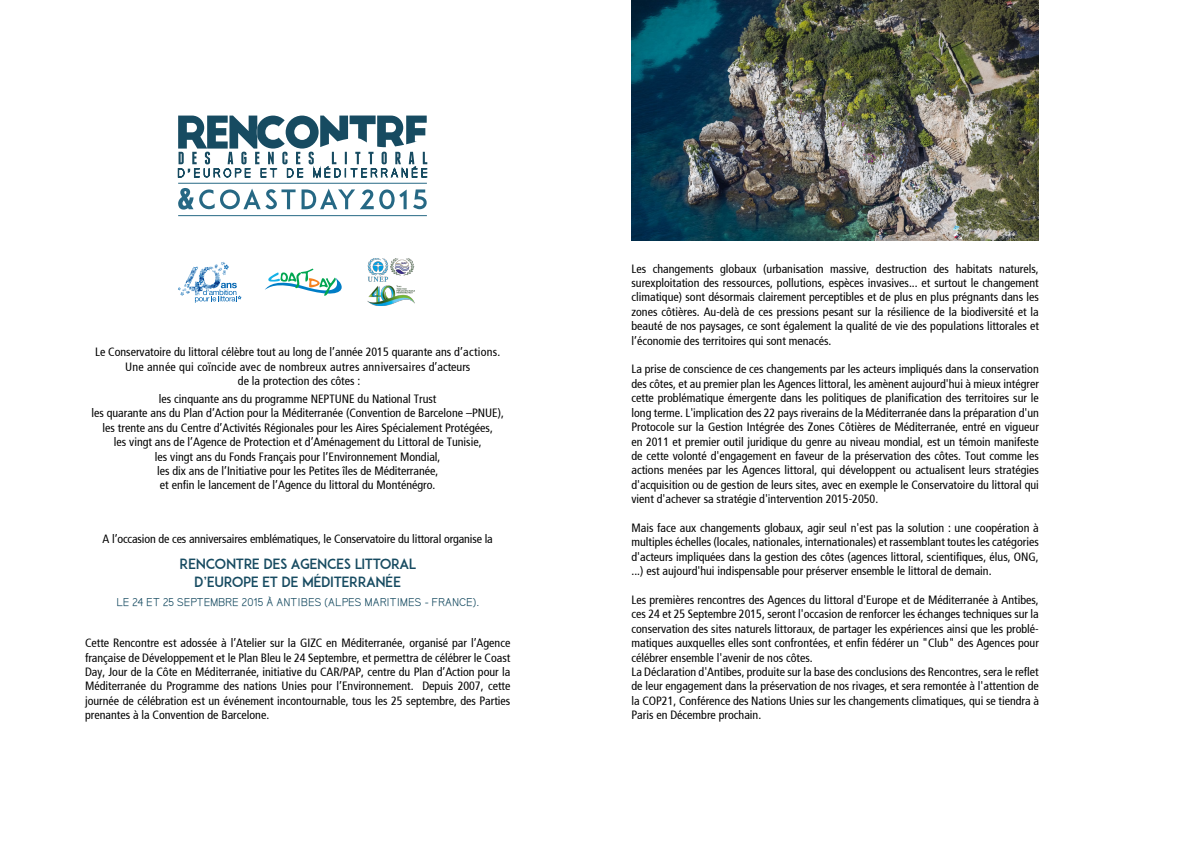
<style>
.page{position:relative;width:1191px;height:842px;background:#fff}
.page>*{position:absolute;margin:0;border:0;box-sizing:border-box;transform-origin:0 0}
.t1{font:14px/18px "ADAM.CGPRO";letter-spacing:-.03em;color:#174b61;text-align:center}
.t2{font:12px/14.4px "Frutiger Cn";color:#000;text-align:justify}
.t3{font:10px "Kirvy";color:#174b61}
</style>
<div class="page">
<img style="left:631px;top:0;width:407px;height:241px">
<svg style="left:178px;top:262px;width:64px;height:41px"></svg>
<svg style="left:265px;top:269px;width:77px;height:27px"></svg>
<img style="left:367px;top:258px;width:48px;height:48px">
<svg style="left:178px;top:188px;width:249px;height:22px"></svg>
<hr style="left:178px;top:215px;width:249px;height:1px;background:#266884">
<hr style="left:178px;top:183px;width:249px;height:1px;background:#266884">
<svg style="left:177px;top:116px;width:251px;height:63px"></svg>
<p class="t2" style="left:95px;top:345px;width:406px;text-align:center">Le Conservatoire du littoral célèbre tout au long de l’année 2015 quarante ans d’actions.<br>Une année qui coïncide avec de nombreux autres anniversaires d’acteurs<br>de la protection des côtes :</p>
<p class="t2" style="left:91px;top:392px;width:414px;text-align:center">les cinquante ans du programme NEPTUNE du National Trust<br>les quarante ans du Plan d’Action pour la Méditerranée (Convention de Barcelone –PNUE), les trente ans du Centre d’Activités Régionales pour les Aires Spécialement Protégées,<br>les vingt ans de l’Agence de Protection et d’Aménagement du Littoral de Tunisie,<br>les vingt ans du Fonds Français pour l’Environnement Mondial,<br>les dix ans de l’Initiative pour les Petites îles de Méditerranée,<br>et enfin le lancement de l’Agence du littoral du Monténégro.</p>
<p class="t2" style="left:103px;top:532px;width:392px">A l’occasion de ces anniversaires emblématiques, le Conservatoire du littoral organise la</p>
<p class="t1" style="left:180px;top:555px;width:238px">RENCONTRE DES AGENCES LITTORAL<br>D’EUROPE ET DE MÉDITERRANÉE</p>
<p class="t3" style="left:117px;top:596px;width:363px">LE 24 ET 25 SEPTEMBRE 2015 À ANTIBES (ALPES MARITIMES - FRANCE).</p>
<p class="t2" style="left:85px;top:636px;width:427px">Cette Rencontre est adossée à l’Atelier sur la GIZC en Méditerranée, organisé par l’Agence française de Développement et le Plan Bleu le 24 Septembre, et permettra de célébrer le Coast Day, Jour de la Côte en Méditerranée, initiative du CAR/PAP, centre du Plan d’Action pour la Méditerranée du Programme des nations Unies pour l’Environnement. Depuis 2007, cette journée de célébration est un événement incontournable, tous les 25 septembre, des Parties prenantes à la Convention de Barcelone.</p>
<p class="t2" style="left:631px;top:261px;width:409px">Les changements globaux (urbanisation massive, destruction des habitats naturels, surexploitation des ressources, pollutions, espèces invasives... et surtout le changement climatique) sont désormais clairement perceptibles et de plus en plus prégnants dans les zones côtières. Au-delà de ces pressions pesant sur la résilience de la biodiversité et la beauté de nos paysages, ce sont également la qualité de vie des populations littorales et l’économie des territoires qui sont menacés.</p>
<p class="t2" style="left:631px;top:362px;width:409px">La prise de conscience de ces changements par les acteurs impliqués dans la conservation des côtes, et au premier plan les Agences littoral, les amènent aujourd'hui à mieux intégrer cette problématique émergente dans les politiques de planification des territoires sur le long terme. L'implication des 22 pays riverains de la Méditerranée dans la préparation d'un Protocole sur la Gestion Intégrée des Zones Côtières de Méditerranée, entré en vigueur en 2011 et premier outil juridique du genre au niveau mondial, est un témoin manifeste de cette volonté d'engagement en faveur de la préservation des côtes. Tout comme les actions menées par les Agences littoral, qui développent ou actualisent leurs stratégies d'acquisition ou de gestion de leurs sites, avec en exemple le Conservatoire du littoral qui vient d'achever sa stratégie d'intervention 2015-2050.</p>
<p class="t2" style="left:631px;top:521px;width:409px">Mais face aux changements globaux, agir seul n'est pas la solution : une coopération à multiples échelles (locales, nationales, internationales) et rassemblant toutes les catégories d'acteurs impliquées dans la gestion des côtes (agences littoral, scientifiques, élus, ONG, ...) est aujourd'hui indispensable pour préserver ensemble le littoral de demain.</p>
<p class="t2" style="left:631px;top:593px;width:409px;text-align:left">Les premières rencontres des Agences du littoral d'Europe et de Méditerranée à Antibes, ces 24 et 25 Septembre 2015, seront l'occasion de renforcer les échanges techniques sur la conservation des sites naturels littoraux, de partager les expériences ainsi que les problé&shy;matiques auxquelles elles sont confrontées, et enfin fédérer un "Club" des Agences pour célébrer ensemble l'avenir de nos côtes.<br>La Déclaration d'Antibes, produite sur la base des conclusions des Rencontres, sera le reflet de leur engagement dans la préservation de nos rivages, et sera remontée à l'attention de la COP21, Conférence des Nations Unies sur les changements climatiques, qui se tiendra à Paris en Décembre prochain.</p>
</div>
